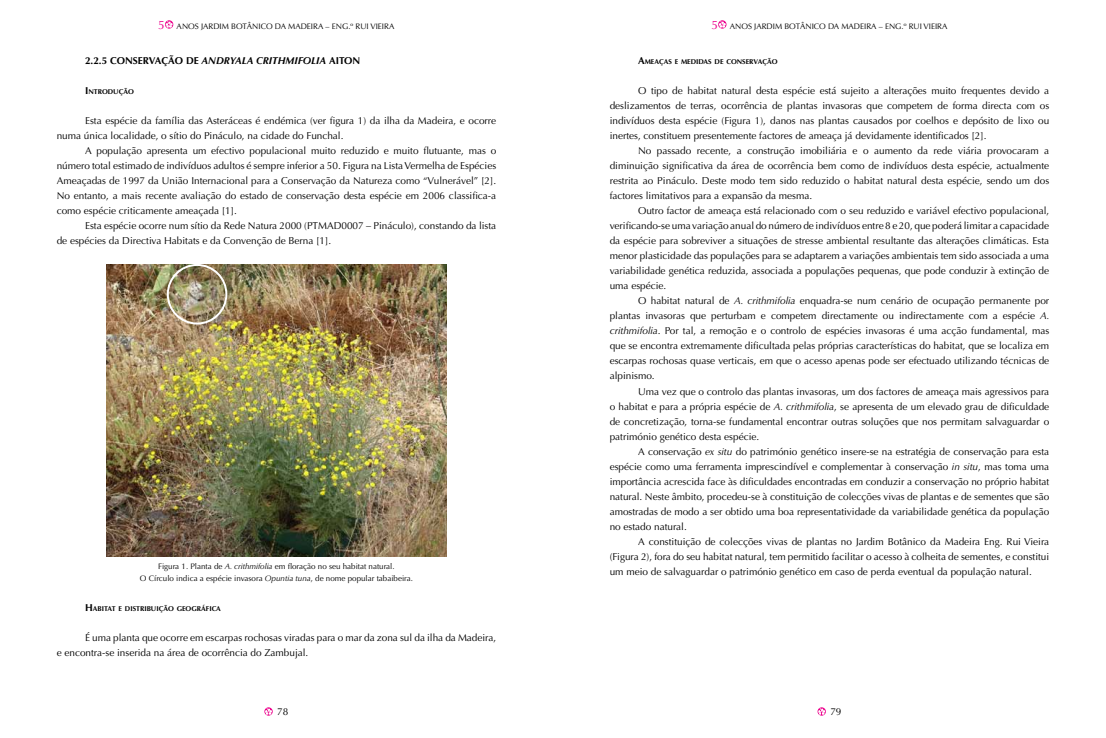
<style>
.page{position:relative;width:1106px;height:738px;background:#fff}
.page>*{position:absolute;margin:0;border:0;box-sizing:border-box;transform-origin:0 0}
.t1{font:10px/15px "Optima";color:#000;text-align:justify}
.t2{font:700 10px "Optima";color:#000}
.t3{font:8px/12px "Optima";color:#000;text-align:center}
.t4{font:700 7px "Optima";color:#000}
.s1{font-size:12px;color:#ec008c}
.s2{font-style:italic}
.s3{font-size:10px}
</style>
<div class="page">
<svg style="left:165px;top:20px;width:8px;height:9px"></svg>
<svg style="left:166px;top:21px;width:7px;height:7px"></svg>
<svg style="left:264px;top:706px;width:9px;height:9px"></svg>
<svg style="left:265px;top:707px;width:7px;height:7px"></svg>
<svg style="left:817px;top:706px;width:9px;height:9px"></svg>
<svg style="left:818px;top:707px;width:7px;height:7px"></svg>
<svg style="left:718px;top:21px;width:8px;height:7px"></svg>
<img style="left:107px;top:264px;width:339px;height:292px">
<div style="left:167px;top:264px;width:60px;height:60px;border:2px solid #fff;border-radius:50%"></div>
<p class="t3" style="left:158px;top:20px;width:236px"><span class="s1">5</span> Anos Jardim Botânico da Madeira – Eng.º rui vieira</p>
<p class="t2" style="left:85px;top:55px;width:277px">2.2.5 CONSERVAÇÃO DE <span class="s2">ANDRYALA CRITHMIFOLIA</span> AITON</p>
<p class="t4" style="left:85px;top:88px;width:50px"><span class="s3">I</span> NTRODUÇÃO</p>
<p class="t1" style="left:57px;top:113px;width:441px;text-indent:28px">Esta espécie da família das Asteráceas é endémica (ver figura 1) da ilha da Madeira, e ocorre numa única localidade, o sítio do Pináculo, na cidade do Funchal.</p>
<p class="t1" style="left:57px;top:143px;width:441px;text-indent:28px">A população apresenta um efectivo populacional muito reduzido e muito flutuante, mas o número total estimado de indivíduos adultos é sempre inferior a 50. Figura na Lista Vermelha de Espécies Ameaçadas de 1997 da U nião I nternacional para a Conservação da N atureza como “Vulnerável” [2].<br>N o entanto, a mais recente avaliação do estado de conservação desta espécie em 2006 classifica-a como espécie criticamente ameaçada [1].</p>
<p class="t1" style="left:57px;top:218px;width:441px;text-indent:28px">Esta espécie ocorre num sítio da Rede N atura 2000 (PTMAD0007 – Pináculo), constando da lista de espécies da Directiva Habitats e da Convenção de Berna [1].</p>
<p class="t3" style="left:140px;top:560px;width:274px">Figura 1. Planta de <span class="s2">A. crithmifolia</span> em floração no seu habitat natural.<br>O Círculo indica a espécie invasora <span class="s2">Opuntia tuna</span>, de nome popular tabaibeira.</p>
<p class="t4" style="left:85px;top:604px;width:137px"><span class="s3">H</span>ABITAT E DISTRIBU IÇÃO GEOGRÁFICA</p>
<p class="t1" style="left:57px;top:629px;width:441px;text-indent:28px">É uma planta que ocorre em escarpas rochosas viradas para o mar da zona sul da ilha da Madeira, e encontra-se inserida na área de ocorrência do Zambujal.</p>
<p class="t3" style="left:711px;top:20px;width:236px"><span class="s1">5</span> Anos Jardim Botânico da Madeira – Eng.º rui vieira</p>
<p class="t4" style="left:638px;top:58px;width:141px"><span class="s3">A</span>MEAÇAS E MEDIDAS DE CONSERVAÇÃO</p>
<p class="t1" style="left:609px;top:83px;width:441px;text-indent:28px">O tipo de habitat natural desta espécie está sujeito a alterações muito frequentes devido a deslizamentos de terras, ocorrência de plantas invasoras que competem de forma directa com os indivíduos desta espécie (Figura 1), danos nas plantas causados por coelhos e depósito de lixo ou inertes, constituem presentemente factores de ameaça já devidamente identificados [2].</p>
<p class="t1" style="left:609px;top:143px;width:441px;text-indent:28px">N o passado recente, a construção imobiliária e o aumento da rede viária provocaram a diminuição significativa da área de ocorrência bem como de indivíduos desta espécie, actualmente restrita ao Pináculo. Deste modo tem sido reduzido o habitat natural desta espécie, sendo um dos factores limitativos para a expansão da mesma.</p>
<p class="t1" style="left:609px;top:203px;width:441px;text-indent:28px">Outro factor de ameaça está relacionado com o seu reduzido e variável efectivo populacional, verificando-se uma variação anual do número de indivíduos entre 8 e 20, que poderá limitar a capacidade da espécie para sobreviver a situações de stresse ambiental resultante das alterações climáticas. Esta menor plasticidade das populações para se adaptarem a variações ambientais tem sido associada a uma variabilidade genética reduzida, associada a populações pequenas, que pode conduzir à extinção de uma espécie.</p>
<p class="t1" style="left:609px;top:293px;width:441px;text-indent:28px">O habitat natural de <span class="s2">A. crithmifolia</span> enquadra-se num cenário de ocupação permanente por plantas invasoras que perturbam e competem directamente ou indirectamente com a espécie <span class="s2">A. crithmifolia</span>. Por tal, a remoção e o controlo de espécies invasoras é uma acção fundamental, mas que se encontra extremamente dificultada pelas próprias características do habitat, que se localiza em escarpas rochosas quase verticais, em que o acesso apenas pode ser efectuado utilizando técnicas de alpinismo.</p>
<p class="t1" style="left:609px;top:383px;width:441px;text-indent:28px">U ma vez que o controlo das plantas invasoras, um dos factores de ameaça mais agressivos para o habitat e para a própria espécie de <span class="s2">A. crithmifolia</span>, se apresenta de um elevado grau de dificuldade de concretização, torna-se fundamental encontrar outras soluções que nos permitam salvaguardar o património genético desta espécie.</p>
<p class="t1" style="left:609px;top:443px;width:441px;text-indent:28px">A conservação <span class="s2">ex situ</span> do património genético insere-se na estratégia de conservação para esta espécie como uma ferramenta imprescindível e complementar à conservação <span class="s2">in situ</span>, mas toma uma importância acrescida face às dificuldades encontradas em conduzir a conservação no próprio habitat natural. N este âmbito, procedeu-se à constituição de colecções vivas de plantas e de sementes que são amostradas de modo a ser obtido uma boa representatividade da variabilidade genética da população no estado natural.</p>
<p class="t1" style="left:609px;top:533px;width:441px;text-indent:28px">A constituição de colecções vivas de plantas no Jardim Botânico da Madeira Eng. Rui Vieira (Figura 2), fora do seu habitat natural, tem permitido facilitar o acesso à colheita de sementes, e constitui um meio de salvaguardar o património genético em caso de perda eventual da população natural.</p>
<p class="t1" style="left:277px;top:703px;width:13px">78</p>
<p class="t1" style="left:830px;top:703px;width:13px">79</p>
</div>
